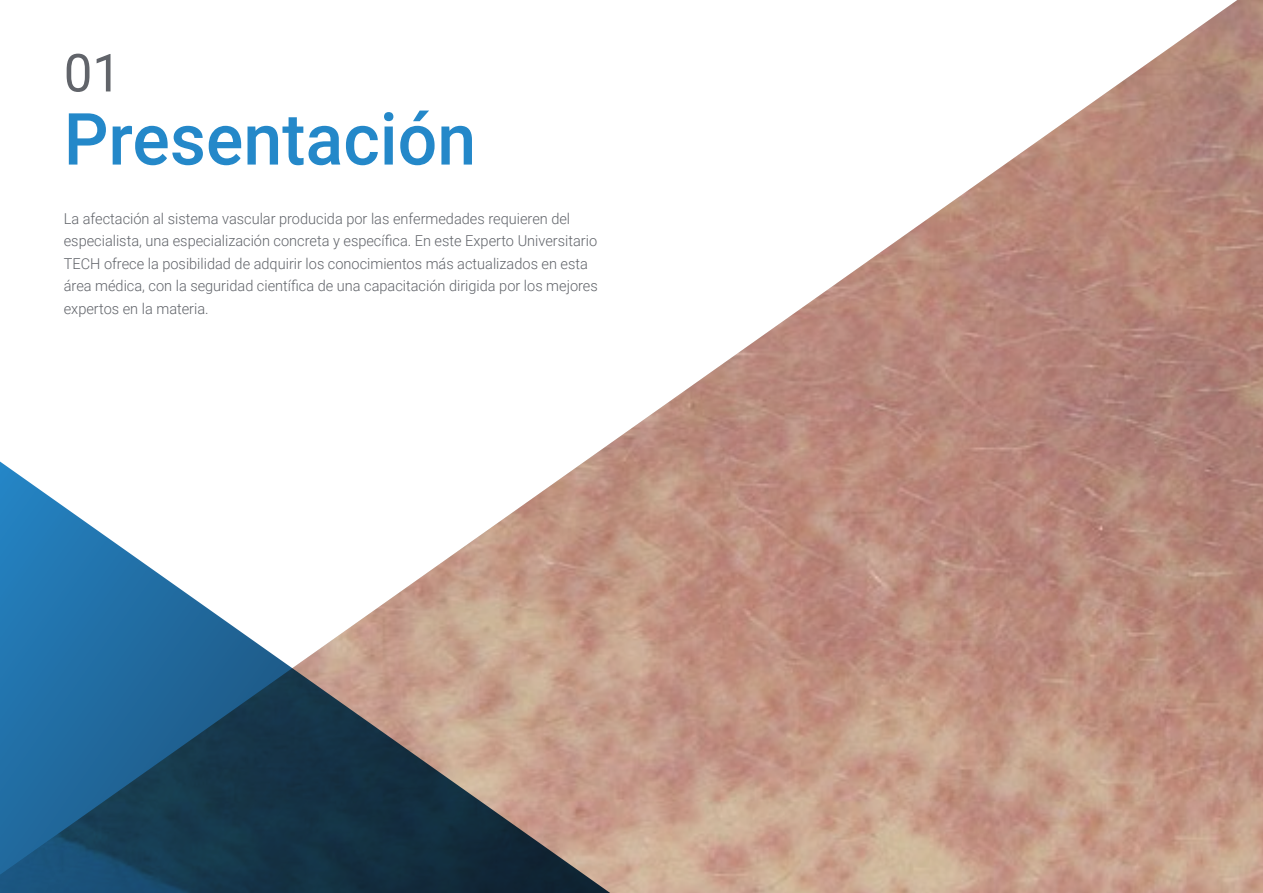
<style>
.page{position:relative;width:1263px;height:893px;background:#fff}
.page>*{position:absolute;margin:0;border:0;box-sizing:border-box;transform-origin:0 0}
.t1{font:500 72px "Roboto";color:#2488c9}
.t2{font:52.5px "Roboto";color:#61646a}
.t3{font:300 15px/22.5px "Roboto";color:#61646a}
</style>
<div class="page">
<img style="left:606px;top:0;width:657px;height:893px">
<svg style="left:0;top:446px;width:640px;height:447px"></svg>
<h2 class="t2" style="left:64px;top:36px;width:59px">01</h2>
<h1 class="t1" style="left:64px;top:89px;width:414px">Presentación</h1>
<p class="t3" style="left:64px;top:207px;width:535px">La afectación al sistema vascular producida por las enfermedades requieren del especialista, una especialización concreta y específica. En este Experto Universitario TECH ofrece la posibilidad de adquirir los conocimientos más actualizados en esta área médica, con la seguridad científica de una capacitación dirigida por los mejores expertos en la materia.</p>
</div>
